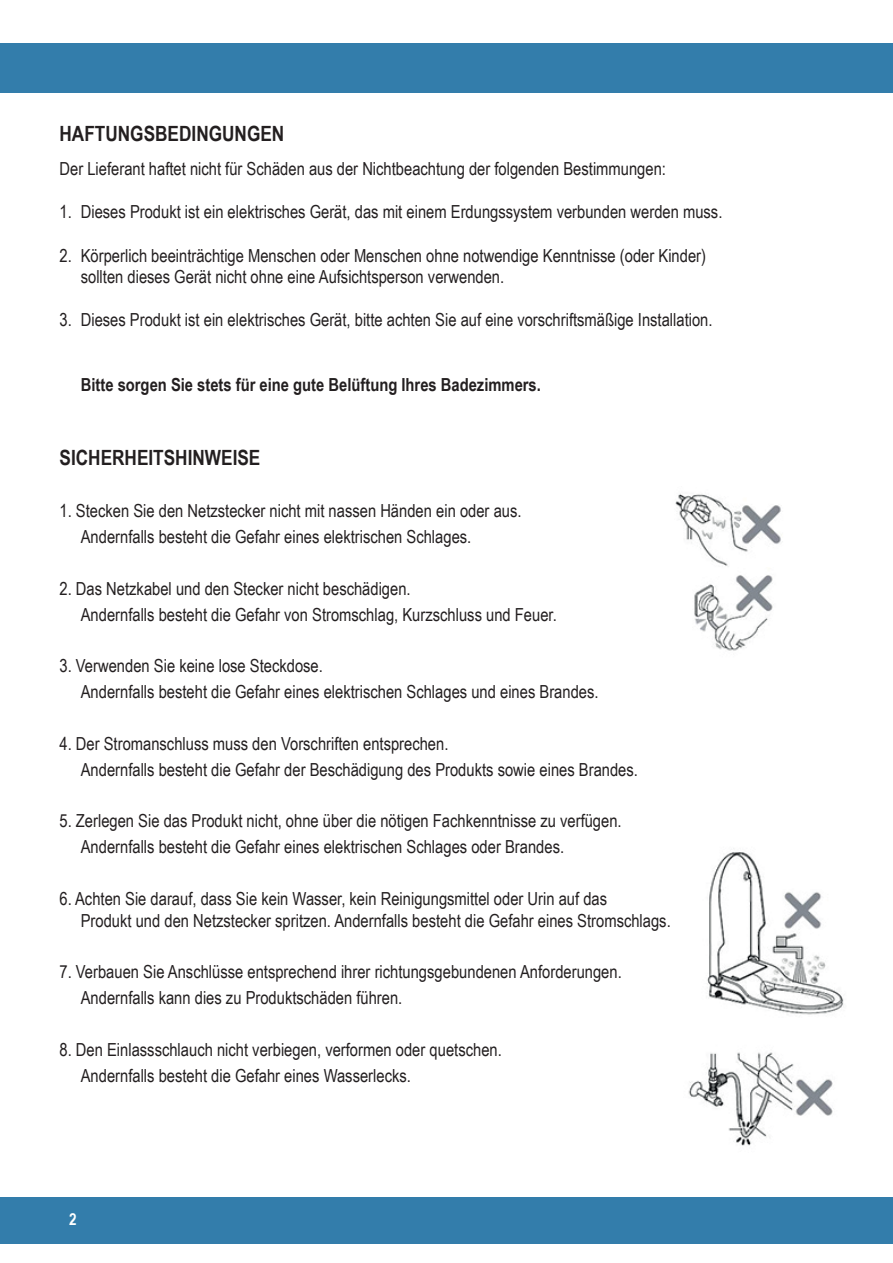
<style>
.page{position:relative;width:893px;height:1263px;background:#fff}
.page>*{position:absolute;margin:0;border:0;box-sizing:border-box;transform-origin:0 0}
.t1{font:700 21px "Arial Narrow";color:#231f20}
.t2{font:18px/25.8px "Arial Narrow";color:#231f20}
.t3{font:700 18px "Arial Narrow";color:#231f20}
.t4{font:700 16.5px "Arial Narrow";color:#fff}
</style>
<div class="page">
<div style="left:0;top:43px;width:893px;height:50px;background:#337dab"></div>
<div style="left:0;top:1197px;width:893px;height:47px;background:#337dab"></div>
<img style="left:675px;top:493px;width:169px;height:653px">
<p class="t1" style="left:60px;top:118px;width:226px">HAFTUNGSBEDINGUNGEN</p>
<p class="t2" style="left:60px;top:155px;width:608px">Der Lieferant haftet nicht für Schäden aus der Nichtbeachtung der folgenden Bestimmungen:</p>
<p class="t2" style="left:60px;top:198px;width:664px">1. Dieses Produkt ist ein elektrisches Gerät, das mit einem Erdungssystem verbunden werden muss.</p>
<p class="t2" style="left:81px;top:244px;width:627px;line-height:21.6px;text-indent:-21px">2. Körperlich beeinträchtige Menschen oder Menschen ohne notwendige Kenntnisse (oder Kinder) sollten dieses Gerät nicht ohne eine Aufsichtsperson verwenden.</p>
<p class="t2" style="left:60px;top:306px;width:655px">3. Dieses Produkt ist ein elektrisches Gerät, bitte achten Sie auf eine vorschriftsmäßige Installation.</p>
<p class="t3" style="left:81px;top:371px;width:462px">Bitte sorgen Sie stets für eine gute Belüftung Ihres Badezimmers.</p>
<p class="t1" style="left:60px;top:442px;width:202px">SICHERHEITSHINWEISE</p>
<p class="t2" style="left:81px;top:497px;width:442px;text-indent:-21px">1. Stecken Sie den Netzstecker nicht mit nassen Händen ein oder aus.<br>Andernfalls besteht die Gefahr eines elektrischen Schlages.</p>
<p class="t2" style="left:81px;top:575px;width:477px;text-indent:-21px">2. Das Netzkabel und den Stecker nicht beschädigen.<br>Andernfalls besteht die Gefahr von Stromschlag, Kurzschluss und Feuer.</p>
<p class="t2" style="left:81px;top:652px;width:519px;text-indent:-21px">3. Verwenden Sie keine lose Steckdose.<br>Andernfalls besteht die Gefahr eines elektrischen Schlages und eines Brandes.</p>
<p class="t2" style="left:81px;top:730px;width:559px;text-indent:-21px">4. Der Stromanschluss muss den Vorschriften entsprechen.<br>Andernfalls besteht die Gefahr der Beschädigung des Produkts sowie eines Brandes.</p>
<p class="t2" style="left:81px;top:807px;width:542px;text-indent:-21px">5. Zerlegen Sie das Produkt nicht, ohne über die nötigen Fachkenntnisse zu verfügen.<br>Andernfalls besteht die Gefahr eines elektrischen Schlages oder Brandes.</p>
<p class="t2" style="left:81px;top:887px;width:591px;line-height:21.6px;text-indent:-21px">6. Achten Sie darauf, dass Sie kein Wasser, kein Reinigungsmittel oder Urin auf das<br>Produkt und den Netzstecker spritzen. Andernfalls besteht die Gefahr eines Stromschlags.</p>
<p class="t2" style="left:81px;top:958px;width:543px;text-indent:-21px">7. Verbauen Sie Anschlüsse entsprechend ihrer richtungsgebundenen Anforderungen.<br>Andernfalls kann dies zu Produktschäden führen.</p>
<p class="t2" style="left:81px;top:1036px;width:423px;text-indent:-21px">8. Den Einlassschlauch nicht verbiegen, verformen oder quetschen.<br>Andernfalls besteht die Gefahr eines Wasserlecks.</p>
<p class="t4" style="left:69px;top:1207px;width:9px">2</p>
</div>
